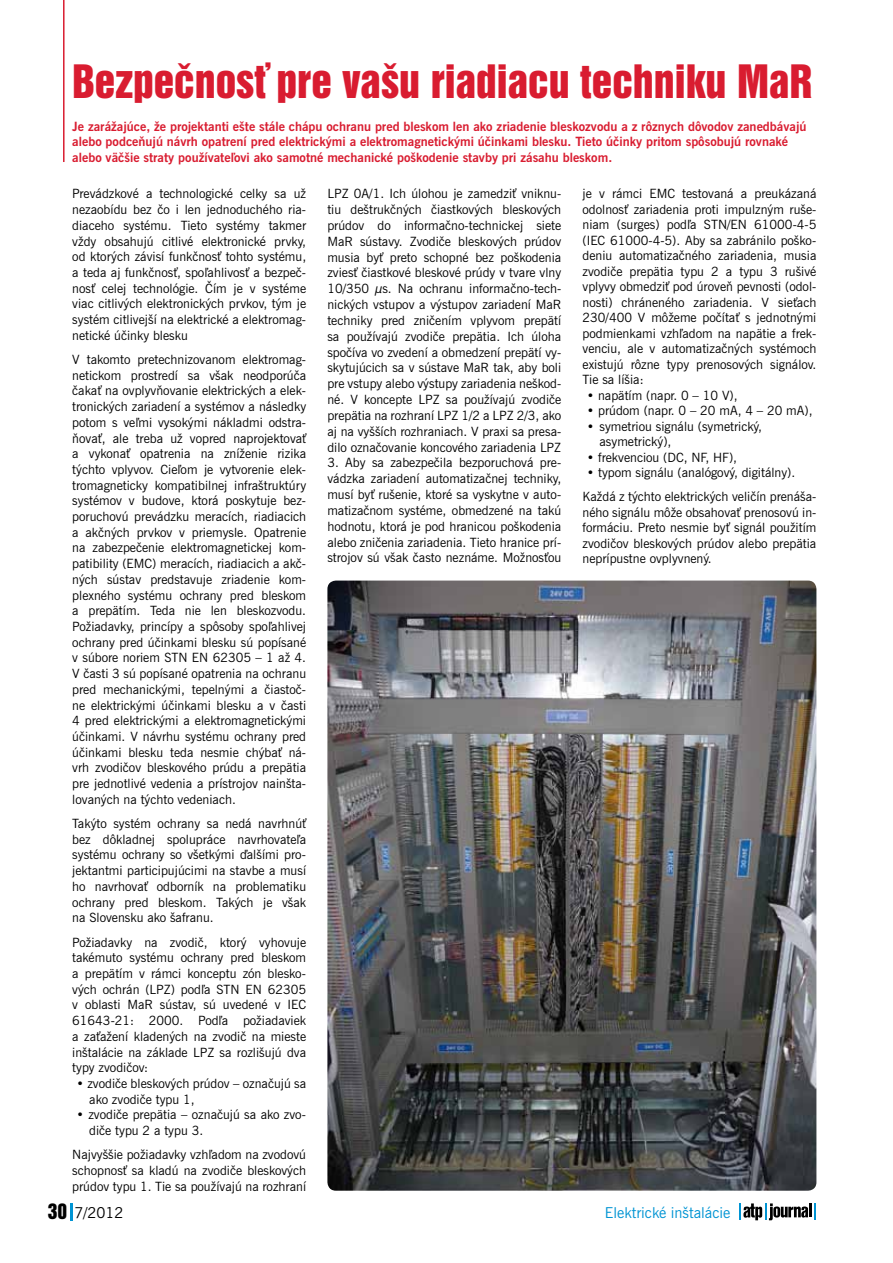
<style>
.page{position:relative;width:893px;height:1263px;background:#fff}
.page>*{position:absolute;margin:0;border:0;box-sizing:border-box;transform-origin:0 0}
.t1{font:42px "Swiss 921 AT Regular A";color:#d91c30}
.t2{font:15px "News Gothic AT";color:#0094d3}
.t3{font:15px "News Gothic AT";color:#000}
.t4{font:12.75px/15.8px "News Gothic AT";color:#000;text-align:justify}
.t5{font:700 12.75px/15.5px "News Gothic AT";color:#d91c30}
.s1{font-family:"Swiss 921 AT Regular A";font-size:19.5px}
</style>
<div class="page">
<svg style="left:70px;top:1203px;width:2px;height:17px"></svg>
<svg style="left:739px;top:1203px;width:77px;height:17px"></svg>
<img style="left:327px;top:580px;width:489px;height:611px">
<hr style="left:63px;top:0;width:2px;height:162px;background:#d91c30">
<h1 class="t1" style="left:72px;top:54px;width:742px">Bezpečnosť pre vašu riadiacu techniku MaR</h1>
<p class="t5" style="left:72px;top:118px;width:736px">Je zarážajúce, že projektanti ešte stále chápu ochranu pred bleskom len ako zriadenie bleskozvodu a z rôznych dôvodov zanedbávajú alebo podceňujú návrh opatrení pred elektrickými a elektromagnetickými účinkami blesku. Tieto účinky pritom spôsobujú rovnaké alebo väčšie straty používateľovi ako samotné mechanické poškodenie stavby pri zásahu bleskom.</p>
<p class="t4" style="left:72px;top:186px;width:235px">Prevádzkové a technologické celky sa už nezaobídu bez čo i len jednoduchého ria&shy;diaceho systému. Tieto systémy takmer vždy obsahujú citlivé elektronické prvky, od -ktorých závisí funkčnosť tohto systému, a teda aj funkčnosť, spoľahlivosť a bezpeč&shy;nosť celej technológie. Čím je v systéme viac citlivých elektronických prvkov, tým je systém citlivejší na elektrické a elektromag&shy;netické účinky blesku</p>
<p class="t4" style="left:72px;top:351px;width:235px">V takomto pretechnizovanom elektromag&shy;netickom prostredí sa však neodporúča čakať na ovplyvňovanie elektrických a elek&shy;tronických zariadení a systémov a -následky potom s veľmi vysokými nákladmi odstra&shy;ňovať, ale treba už vopred naprojektovať a vykonať opatrenia na zníženie rizika týchto vplyvov. Cieľom je vytvorenie elek&shy;tromagneticky kompatibilnej infraštruktúry systémov v budove, ktorá poskytuje bez&shy;poruchovú prevádzku meracích, riadiacich a akčných prvkov v priemysle. Opatrenie na zabezpečenie elektromagnetickej kom&shy;patibility (EMC) meracích, riadiacich a akč&shy;ných sústav predstavuje zriadenie kom&shy;plexného systému ochrany pred bleskom a prepätím. Teda nie len bleskozvodu.<br>Požiadavky, princípy a spôsoby spoľahlivej ochrany pred účinkami blesku sú popísané v súbore noriem STN EN 62305 – 1 až 4.<br>V časti 3 sú popísané opatrenia na ochranu pred mechanickými, tepelnými a čiastoč&shy;ne elektrickými účinkami blesku a v časti 4 pred elektrickými a elektromagnetickými účinkami. V návrhu systému ochrany pred účinkami blesku teda nesmie chýbať ná&shy;vrh zvodičov bleskového prúdu a prepätia pre jednotlivé vedenia a prístrojov nainšta&shy;lovaných na týchto vedeniach.</p>
<p class="t4" style="left:72px;top:815px;width:235px">Takýto systém ochrany sa nedá navrhnúť bez dôkladnej spolupráce navrhovateľa systému ochrany so všetkými ďalšími pro&shy;jektantmi participujúcimi na stavbe a musí ho navrhovať odborník na problematiku ochrany pred bleskom. Takých je však na Slovensku ako šafranu.</p>
<p class="t4" style="left:72px;top:934px;width:235px">Požiadavky na zvodič, ktorý vyhovuje takémuto systému ochrany pred bleskom a prepätím v rámci konceptu zón blesko&shy;vých ochrán (LPZ) podľa STN EN 62305 v oblasti MaR sústav, sú uvedené v IEC 61643-21: 2000. Podľa požiadaviek a -zaťažení kladených na zvodič na mieste inštalácie na základe LPZ sa rozlišujú dva typy zvodičov:</p>
<p class="t4" style="left:89px;top:1075px;width:218px;text-indent:-13px">• zvodiče bleskových prúdov – označujú sa ako zvodiče typu 1,</p>
<p class="t4" style="left:89px;top:1107px;width:218px;text-indent:-13px">• zvodiče prepätia – označujú sa ako zvo&shy;diče typu 2 a typu 3.</p>
<p class="t4" style="left:72px;top:1147px;width:235px">Najvyššie požiadavky vzhľadom na zvodovú schopnosť sa kladú na zvodiče bleskových prúdov typu 1. Tie sa používajú na rozhraní</p>
<p class="t4" style="left:582px;top:186px;width:235px">je v rámci EMC testovaná a preukázaná odolnosť zariadenia proti impulzným ruše&shy;niam (surges) podľa STN/EN 61000-4-5 (IEC 61000-4-5). Aby sa zabránilo poško&shy;deniu automatizačného zariadenia, musia zvodiče prepätia typu 2 a typu 3 rušivé vplyvy obmedziť pod úroveň pevnosti (odol&shy;nosti) chráneného zariadenia. V sieťach 230/400 V môžeme počítať s jednotnými podmienkami vzhľadom na napätie a frek&shy;venciu, ale v automatizačných systémoch existujú rôzne typy prenosových signálov.<br>Tie sa líšia:</p>
<p class="t4" style="left:587px;top:387px;width:152px">• napätím (napr. 0 – 10 V),</p>
<p class="t4" style="left:587px;top:403px;width:227px">• prúdom (napr. 0 – 20 mA, 4 – 20 mA),</p>
<p class="t4" style="left:599px;top:418px;width:164px;text-indent:-13px">• symetriou signálu (symetrický, asymetrický),</p>
<p class="t4" style="left:587px;top:449px;width:152px">• frekvenciou (DC, NF, HF),</p>
<p class="t4" style="left:582px;top:461px;width:235px;line-height:24px;text-indent:4px">• typom signálu (analógový, digitálny).<br>Každá z týchto elektrických veličín prenáša-</p>
<p class="t4" style="left:582px;top:504px;width:235px">ného signálu môže obsahovať prenosovú in&shy;formáciu. Preto nesmie byť signál použitím zvodičov bleskových prúdov alebo prepätia neprípustne ovplyvnený.</p>
<p class="t4" style="left:327px;top:186px;width:235px">LPZ 0A/1. Ich úlohou je zamedziť vniknu&shy;tiu deštrukčných čiastkových bleskových prúdov do informačno-technickej siete MaR sústavy. Zvodiče bleskových prúdov musia byť preto schopné bez poškodenia zviesť čiastkové bleskové prúdy v tvare vlny 10/350 μs. Na ochranu informačno-tech&shy;nických vstupov a výstupov zariadení MaR techniky pred zničením vplyvom prepätí sa používajú zvodiče prepätia. Ich úloha spočíva vo zvedení a obmedzení prepätí vy&shy;skytujúcich sa v sústave MaR tak, aby boli pre vstupy alebo výstupy zariadenia neškod&shy;né. V koncepte LPZ sa používajú zvodiče prepätia na rozhraní LPZ 1/2 a LPZ 2/3, ako aj na vyšších rozhraniach. V praxi sa presa&shy;dilo označovanie koncového zariadenia LPZ</p>
<p class="t4" style="left:327px;top:455px;width:235px">3. Aby sa zabezpečila bezporuchová pre&shy;vádzka zariadení automatizačnej techniky, musí byť rušenie, ktoré sa vyskytne v auto&shy;matizačnom systéme, obmedzené na takú hodnotu, ktorá je pod hranicou poškodenia alebo zničenia zariadenia. Tieto hranice prí&shy;strojov sú však často neznáme. Možnosťou</p>
<p class="t3" style="left:48px;top:1203px;width:77px"><span class="s1">30</span> 7/2012</p>
<p class="t2" style="left:605px;top:1203px;width:127px">Elektrické inštalácie</p>
</div>
